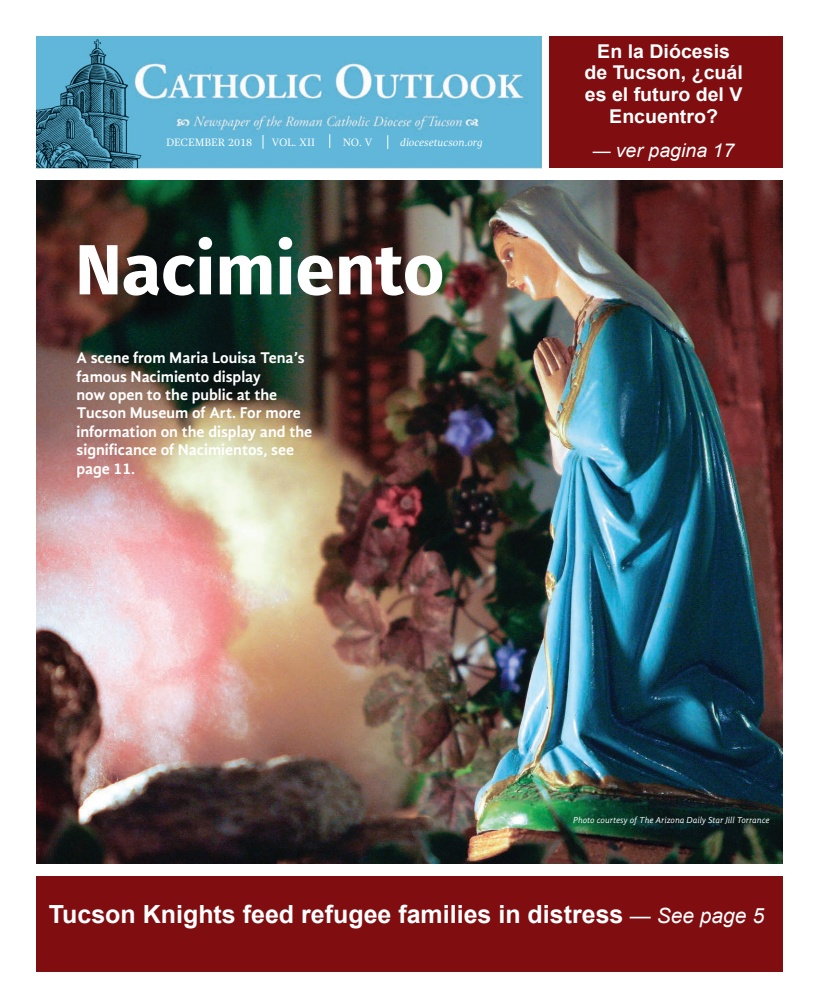
<style>
.page{position:relative;width:819px;height:1008px;background:#fff}
.page>*{position:absolute;margin:0;border:0;box-sizing:border-box;transform-origin:0 0}
.t1{font:700 71px "Fira Sans OT";color:#fff}
.t2{font:700 25px "Arial";color:#fff}
.t3{font:700 19px/21.8px "Arial";color:#fff;text-align:center}
.t4{font:italic 19px "Arial";color:#fff}
.t5{font:700 16px/18.4px "Gandhi Sans";color:#fff}
.t6{font:11px "Gandhi Serif";color:#fff}
.t7{font:italic 11px "Gandhi Serif";color:#fff}
.t8{font:italic 9px "Gandhi Sans";color:#fff}
.s1{font-size:18px}
.s2{font-weight:400;font-style:italic;font-size:21px}
</style>
<div class="page">
<img style="left:36px;top:36px;width:506px;height:133px">
<div style="left:549px;top:36px;width:234px;height:132px;background:#800d10"></div>
<div style="left:36px;top:876px;width:747px;height:96px;background:#800d10"></div>
<svg style="left:262px;top:135px;width:2px;height:14px"></svg>
<svg style="left:329px;top:134px;width:1px;height:14px"></svg>
<svg style="left:387px;top:135px;width:1px;height:14px"></svg>
<img style="left:36px;top:180px;width:747px;height:684px">
<p class="t6" style="left:166px;top:136px;width:88px">DECEMBER 2018</p>
<p class="t6" style="left:272px;top:136px;width:45px">VOL. XII</p>
<p class="t6" style="left:343px;top:136px;width:32px">NO. V</p>
<p class="t7" style="left:400px;top:136px;width:84px">diocesetucson.org</p>
<h1 class="t1" style="left:75px;top:220px;width:371px">Nacimiento</h1>
<p class="t5" style="left:76px;top:349px;width:237px">A scene from Maria Louisa Tena’s famous Nacimiento display<br>now open to the public at the<br>Tucson Museum of Art. For more information on the display and the significance of Nacimientos, see page 11.</p>
<p class="t3" style="left:584px;top:41px;width:160px">En la Diócesis de Tucson, ¿cuál es el futuro del V<br>Encuentro?</p>
<p class="t4" style="left:593px;top:138px;width:143px"><span class="s1">—</span> ver pagina 17</p>
<p class="t8" style="left:573px;top:815px;width:198px">Photo courtesy of The Arizona Daily Star Jill Torrance</p>
<h2 class="t2" style="left:49px;top:898px;width:717px">Tucson Knights feed refugee families in distress <span class="s2">— See page 5</span></h2>
</div>
